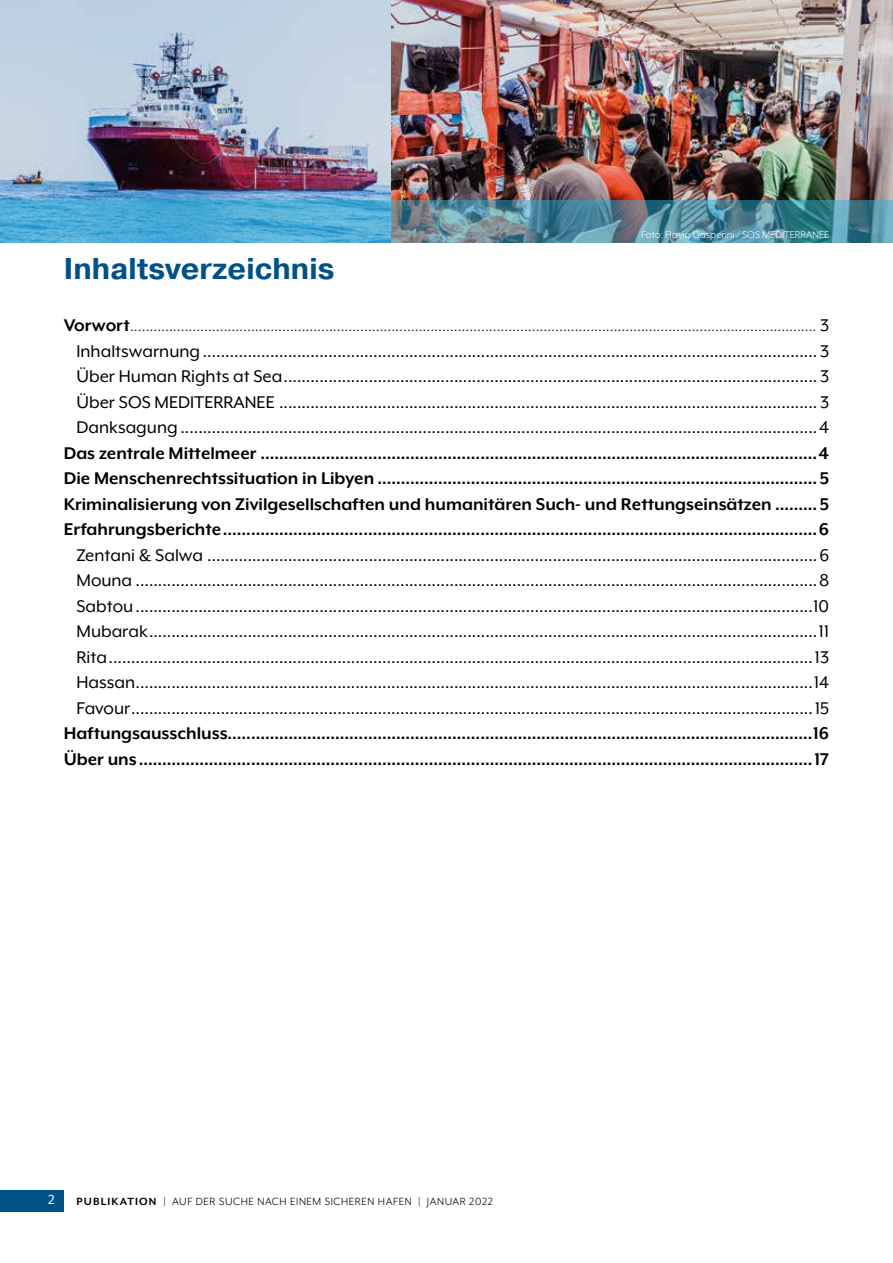
<style>
.page{position:relative;width:893px;height:1263px;background:#fff}
.page>*{position:absolute;margin:0;border:0;box-sizing:border-box;transform-origin:0 0}
.t1{font:700 30px "Pragmatica";color:#005186}
.t2{font:19.5px/25.5px "Mr Eaves XL Mod OT";color:#000;text-align:justify}
.t3{font:700 19.5px/25.5px "Mr Eaves XL Mod OT";color:#000;text-align:justify}
.t4{font:15px "Mr Eaves XL Mod OT";color:#fff}
.t5{font:12px "Mr Eaves XL Mod OT";letter-spacing:.05em;color:#000}
.t6{font:11.25px "Mr Eaves XL Mod OT";color:#fff}
.s1{font-weight:700}
.s2{font-style:inherit}
</style>
<div class="page">
<div style="left:0;top:1191px;width:64px;height:21px;background:#005186"></div>
<img style="left:0;top:0;width:391px;height:200px">
<img style="left:391px;top:0;width:502px;height:200px">
<svg style="left:0;top:200px;width:892px;height:42px;background:#5298b4"></svg>
<hr style="left:892px;top:200px;width:1px;height:42px;background:#2ab4db">
<p class="t6" style="left:641px;top:228px;width:189px">Foto: Flavio Gasperini / SOS MEDITERRANEE</p>
<h1 class="t1" style="left:64px;top:249px;width:272px">Inhaltsverzeichnis</h1>
<p class="t2" style="left:77px;top:313px;width:754px;text-indent:-13px"><span class="s1">Vorwort</span><span class="s2">................................................................................................................................................................................</span> 3<br>Inhaltswarnung ......................................................................................................................................... 3<br>Über Human Rights at Sea....................................................................................................................... 3<br>Über SOS MEDITERRANEE ........................................................................................................................ 3<br>Danksagung ..............................................................................................................................................4</p>
<p class="t3" style="left:64px;top:440px;width:767px">Das zentrale Mittelmeer .......................................................................................................................4<br>Die Menschenrechtssituation in Libyen .............................................................................................. 5<br>Kriminalisierung von Zivilgesellschaften und humanitären Such- und Rettungseinsätzen ......... 5<br>Erfahrungsberichte...............................................................................................................................6</p>
<p class="t2" style="left:77px;top:542px;width:754px">Zentani &amp; Salwa ........................................................................................................................................6<br>Mouna ........................................................................................................................................................8<br>Sabtou.......................................................................................................................................................10<br>Mubarak.....................................................................................................................................................11<br>Rita.............................................................................................................................................................13<br>Hassan.......................................................................................................................................................14<br>Favour........................................................................................................................................................15</p>
<p class="t3" style="left:64px;top:720px;width:767px">Haftungsausschluss.............................................................................................................................16<br>Über uns................................................................................................................................................17</p>
<p class="t4" style="left:48px;top:1192px;width:8px">2</p>
<p class="t5" style="left:77px;top:1195px;width:418px"><span class="s1">PUBLIKATION</span> | AUF DER SUCHE NACH EINEM SICHEREN HAFEN | JANUAR 2022</p>
</div>
